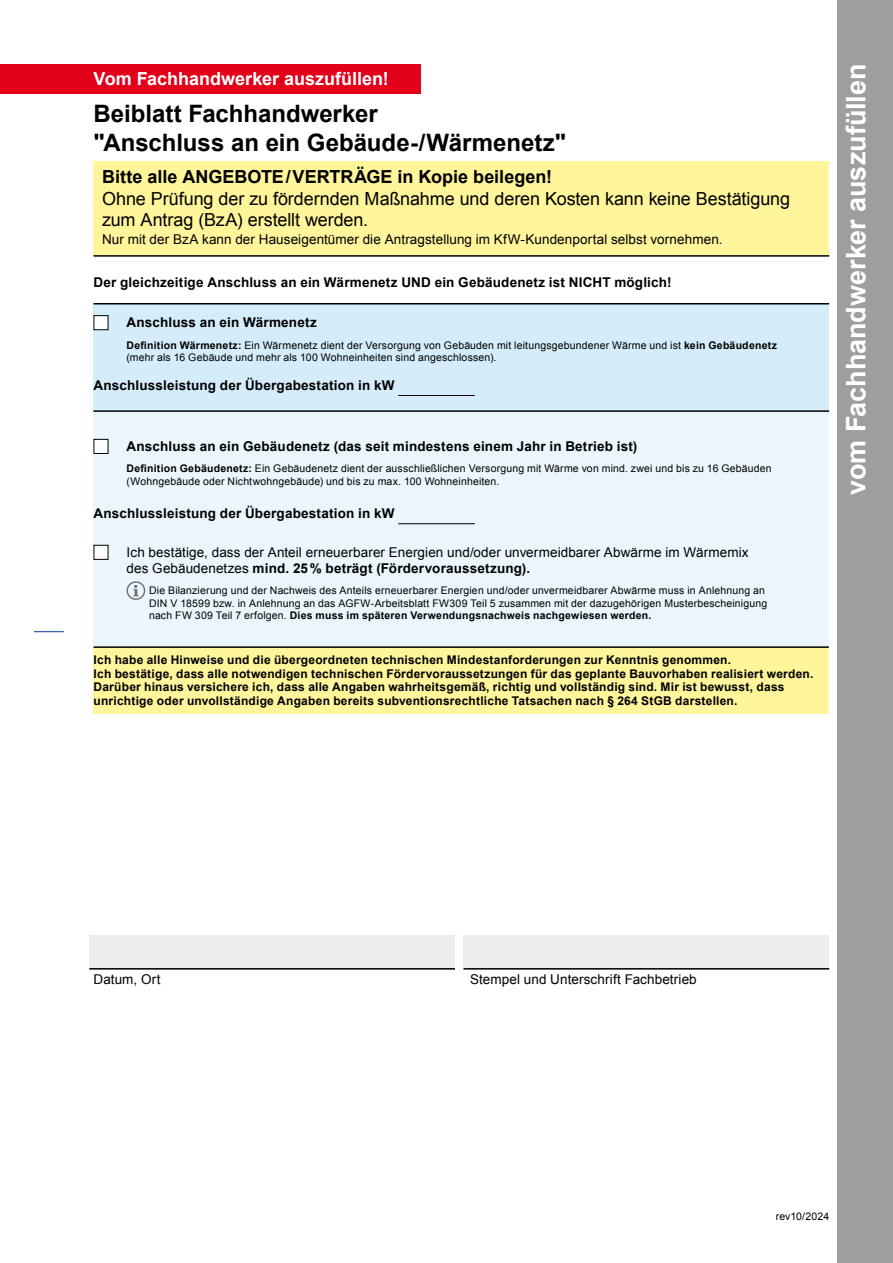
<style>
.page{position:relative;width:893px;height:1263px;background:#fff}
.page>*{position:absolute;margin:0;border:0;box-sizing:border-box;transform-origin:0 0}
.t1{font:700 27px "Arial";color:#fff}
.t2{font:700 24px/28.8px "Arial";color:#000}
.t3{font:18px/21.6px "Arial";letter-spacing:-.005em;color:#000}
.t4{font:700 18px "Arial";color:#000}
.t5{font:700 18px "Arial";color:#fff}
.t6{font:13.5px/16.2px "Arial";letter-spacing:.005em;color:#000}
.t7{font:700 13.5px "Arial";letter-spacing:.015em;color:#000}
.t8{font:700 12px/13.5px "Arial";letter-spacing:.015em;color:#000}
.t9{font:10.5px/12.6px "Arial";letter-spacing:.015em;color:#000}
.s1{font-weight:700}
</style>
<div class="page">
<hr style="left:34px;top:631px;width:30px;height:1px;background:#00378b">
<div style="left:0;top:64px;width:421px;height:30px;background:#e2001a"></div>
<div style="left:94px;top:304px;width:735px;height:107px;background:#d5edfa"></div>
<div style="left:94px;top:411px;width:735px;height:240px;background:#ebf6fc"></div>
<hr style="left:94px;top:303px;width:735px;height:1px;background:#000">
<hr style="left:94px;top:410px;width:735px;height:2px;background:#000">
<hr style="left:94px;top:255px;width:735px;height:2px;background:#000">
<div style="left:94px;top:316px;width:14px;height:14px;background:#fff"></div>
<div style="left:94px;top:315px;width:14px;height:15px;border:1px solid #000"></div>
<hr style="left:398px;top:395px;width:77px;height:1px;background:#000">
<div style="left:94px;top:439px;width:14px;height:14px;background:#fff"></div>
<div style="left:94px;top:439px;width:14px;height:15px;border:1px solid #000"></div>
<hr style="left:398px;top:523px;width:77px;height:1px;background:#000">
<div style="left:94px;top:545px;width:14px;height:14px;background:#fff"></div>
<div style="left:94px;top:545px;width:14px;height:15px;border:1px solid #000"></div>
<svg style="left:126px;top:581px;width:19px;height:19px"></svg>
<div style="left:838px;top:0;width:55px;height:1263px;background:#9c9e9f"></div>
<div style="left:94px;top:647px;width:735px;height:66px;background:#fff59b"></div>
<hr style="left:94px;top:646px;width:735px;height:2px;background:#000">
<div style="left:89px;top:935px;width:366px;height:34px;background:#eceded"></div>
<div style="left:463px;top:935px;width:366px;height:34px;background:#eceded"></div>
<hr style="left:89px;top:968px;width:366px;height:1px;background:#000">
<hr style="left:463px;top:968px;width:366px;height:1px;background:#000">
<div style="left:94px;top:162px;width:735px;height:93px;background:#fff59b"></div>
<h3 class="t5" style="left:94px;top:67px;width:297px">Vom Fachhandwerker auszufüllen!</h3>
<h2 class="t2" style="left:94px;top:100px;width:474px">Beiblatt Fachhandwerker<br>"Anschluss an ein Gebäude-/Wärmenetz"</h2>
<h3 class="t4" style="left:102px;top:165px;width:452px">Bitte alle ANGEBOTE/VERTRÄGE in Kopie beilegen!</h3>
<h3 class="t3" style="left:102px;top:188px;width:690px">Ohne Prüfung der zu fördernden Maßnahme und deren Kosten kann keine Bestätigung zum Antrag (BzA) erstellt werden.</h3>
<p class="t6" style="left:102px;top:232px;width:622px">Nur mit der BzA kann der Hauseigentümer die Antragstellung im KfW-Kundenportal selbst vornehmen.</p>
<p class="t7" style="left:94px;top:273px;width:579px">Der gleichzeitige Anschluss an ein Wärmenetz UND ein Gebäudenetz ist NICHT möglich!</p>
<p class="t7" style="left:127px;top:313px;width:192px">Anschluss an ein Wärmenetz</p>
<p class="t9" style="left:127px;top:339px;width:652px"><span class="s1">Definition Wärmenetz:</span> Ein Wärmenetz dient der Versorgung von Gebäuden mit leitungsgebundener Wärme und ist <span class="s1">kein Gebäudenetz </span>(mehr als 16 Gebäude und mehr als 100 Wohneinheiten sind angeschlossen).</p>
<p class="t7" style="left:94px;top:376px;width:302px">Anschlussleistung der Übergabestation in kW</p>
<p class="t7" style="left:127px;top:437px;width:512px">Anschluss an ein Gebäudenetz (das seit mindestens einem Jahr in Betrieb ist)</p>
<p class="t9" style="left:127px;top:463px;width:647px"><span class="s1">Definition Gebäudenetz:</span> Ein Gebäudenetz dient der ausschließlichen Versorgung mit Wärme von mind. zwei und bis zu 16 Gebäuden (Wohngebäude oder Nichtwohngebäude) und bis zu max. 100 Wohneinheiten.</p>
<p class="t7" style="left:94px;top:504px;width:302px">Anschlussleistung der Übergabestation in kW</p>
<p class="t6" style="left:127px;top:544px;width:624px">Ich bestätige, dass der Anteil erneuerbarer Energien und/oder unvermeidbarer Abwärme im Wärmemix des Gebäudenetzes <span class="s1">mind. 25% beträgt (Fördervoraussetzung).</span></p>
<p class="t9" style="left:149px;top:584px;width:620px">Die Bilanzierung und der Nachweis des Anteils erneuerbarer Energien und/oder unvermeidbarer Abwärme muss in Anlehnung an<br>DIN V 18599 bzw. in Anlehnung an das AGFW-Arbeitsblatt FW309 Teil 5 zusammen mit der dazugehörigen Musterbescheinigung nach FW 309 Teil 7 erfolgen. <span class="s1">Dies muss im späteren Verwendungsnachweis nachgewiesen werden.</span></p>
<p class="t8" style="left:94px;top:654px;width:721px">Ich habe alle Hinweise und die übergeordneten technischen Mindestanforderungen zur Kenntnis genommen.<br>Ich bestätige, dass alle notwendigen technischen Fördervoraussetzungen für das geplante Bauvorhaben realisiert werden.<br>Darüber hinaus versichere ich, dass alle Angaben wahrheitsgemäß, richtig und vollständig sind. Mir ist bewusst, dass unrichtige oder unvollständige Angaben bereits subventionsrechtliche Tatsachen nach § 264 StGB darstellen.</p>
<h1 class="t1" style="left:838px;top:494px;width:432px;rotate:-90deg">vom Fachhandwerker auszufüllen</h1>
<p class="t6" style="left:94px;top:971px;width:69px">Datum, Ort</p>
<p class="t6" style="left:470px;top:971px;width:228px">Stempel und Unterschrift Fachbetrieb</p>
<p class="t9" style="left:776px;top:1210px;width:55px">rev10/2024</p>
</div>
